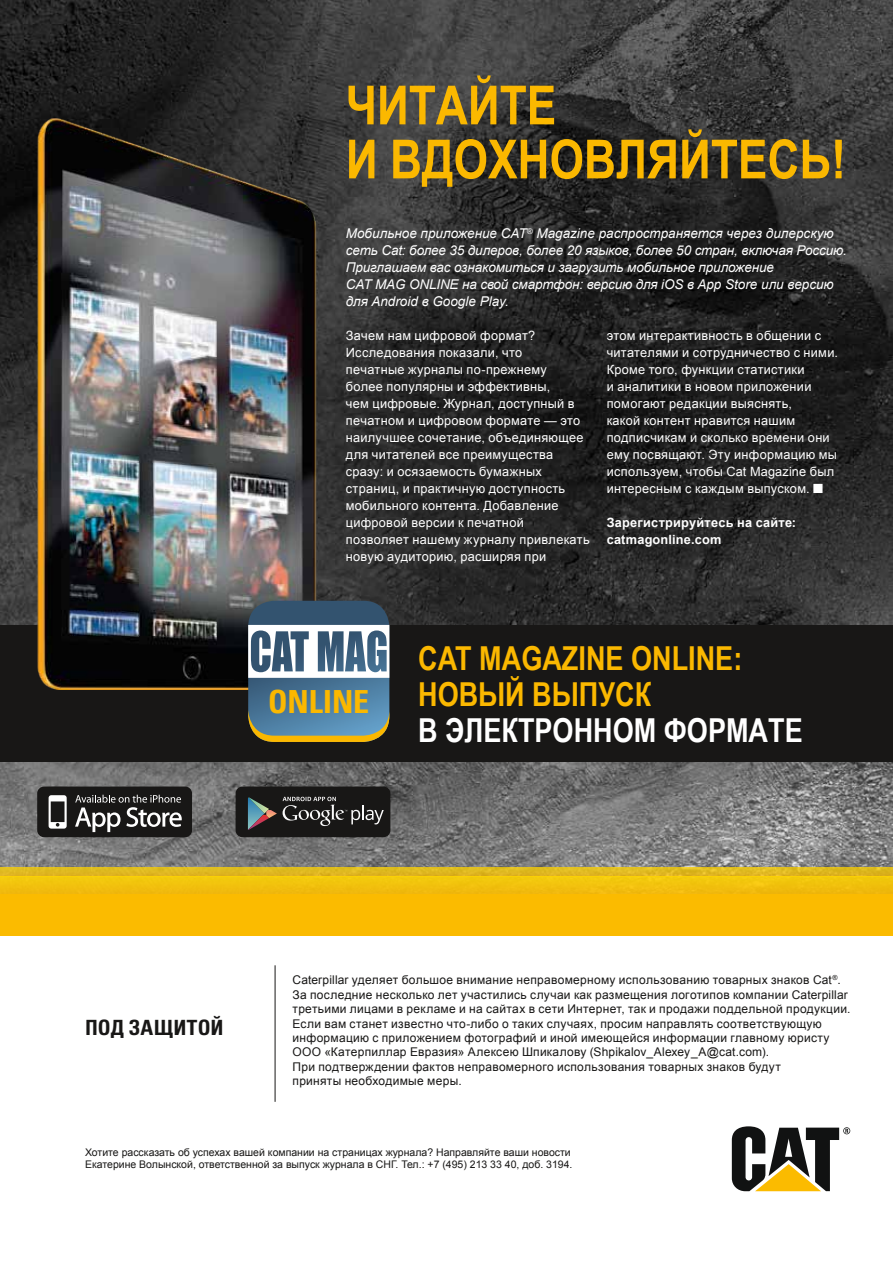
<style>
.page{position:relative;width:893px;height:1263px;background:#fff}
.page>*{position:absolute;margin:0;border:0;box-sizing:border-box;transform-origin:0 0}
.t1{font:700 54px/54px "Arial Narrow";color:#fbb800}
.t2{font:700 33px/36px "Arial Narrow";color:#fbb800}
.t3{font:700 33px "Arial Narrow";color:#fff}
.t4{font:700 condensed 31.95px "Univers";color:#fbb800}
.t5{font:21px "Univers LTCYR 67 Bold Cond";letter-spacing:.01em;color:#181716}
.t6{font:italic 13.5px/17px "Arial";letter-spacing:-.01em;color:#fff}
.t7{font:12.75px/17px "Arial";letter-spacing:.02em;color:#fff}
.t8{font:700 12.75px/17px "Arial";letter-spacing:.02em;color:#fff}
.t9{font:12px/14.4px "Arial";letter-spacing:.025em;color:#181716}
.t10{font:10.5px/12.6px "Arial";color:#181716}
.s1{font-family:"M Ying Hei PR Cfor Viega W4"}
</style>
<div class="page">
<img style="left:0;top:0;width:893px;height:867px">
<div style="left:0;top:867px;width:893px;height:10px;background:#dfb820"></div>
<div style="left:0;top:877px;width:893px;height:17px;background:#f1c10d"></div>
<div style="left:0;top:894px;width:893px;height:41px;background:#fbbb00"></div>
<div style="left:0;top:625px;width:893px;height:137px;background:#181716"></div>
<img style="left:37px;top:117px;width:283px;height:572px">
<svg style="left:248px;top:601px;width:141px;height:141px;background:#6c8898"></svg>
<div style="left:37px;top:786px;width:155px;height:51px;background:#181716;border-radius:7px"></div>
<svg style="left:49px;top:795px;width:18px;height:34px"></svg>
<svg style="left:75px;top:795px;width:107px;height:37px"></svg>
<div style="left:236px;top:786px;width:154px;height:51px;background:#181716;border-radius:7px"></div>
<svg style="left:248px;top:797px;width:29px;height:33px"></svg>
<svg style="left:283px;top:797px;width:101px;height:29px"></svg>
<svg style="left:732px;top:1126px;width:118px;height:65px"></svg>
<hr style="left:275px;top:965px;width:1px;height:137px;background:#181716">
<h1 class="t1" style="left:346px;top:76px;width:502px">ЧИТАЙТЕ<br>И ВДОХНОВЛЯЙТЕСЬ!</h1>
<p class="t6" style="left:346px;top:225px;width:503px">Мобильное приложение CAT<sup>®</sup> Magazine распространяется через дилерскую сеть Cat: более 35 дилеров, более 20 языков, более 50 стран, включая Россию.<br>Приглашаем вас ознакомиться и загрузить мобильное приложение<br>CAT MAG ONLINE на свой смартфон: версию для iOS в App Store или версию для Android в Google Play.</p>
<p class="t7" style="left:346px;top:327px;width:245px">Зачем нам цифровой формат?<br>Исследования показали, что<br>печатные журналы по-прежнему<br>более популярны и эффективны,<br>чем цифровые. Журнал, доступный в печатном и цифровом формате — это наилучшее сочетание, объединяющее для читателей все преимущества сразу: и осязаемость бумажных страниц, и практичную доступность мобильного контента. Добавление цифровой версии к печатной позволяет нашему журналу привлекать новую аудиторию, расширяя при</p>
<p class="t7" style="left:607px;top:327px;width:233px">этом интерактивность в общении с читателями и сотрудничество с ними.<br>Кроме того, функции статистики<br>и аналитики в новом приложении помогают редакции выяснять,<br>какой контент нравится нашим подписчикам и сколько времени они ему посвящают. Эту информацию мы используем, чтобы Cat Magazine был интересным с каждым выпуском. <span class="s1">■</span></p>
<p class="t8" style="left:607px;top:514px;width:191px">Зарегистрируйтесь на сайте: catmagonline.com</p>
<h3 class="t4" style="left:268px;top:688px;width:103px">ONLINE</h3>
<h2 class="t2" style="left:418px;top:639px;width:326px">CAT MAGAZINE ONLINE:<br>НОВЫЙ ВЫПУСК</h2>
<h2 class="t3" style="left:418px;top:705px;width:386px">В ЭЛЕКТРОННОМ ФОРМАТЕ</h2>
<h3 class="t5" style="left:85px;top:1015px;width:140px">ПОД ЗАЩИТОЙ</h3>
<p class="t9" style="left:293px;top:973px;width:559px">Caterpillar уделяет большое внимание неправомерному использованию товарных знаков Cat<sup>®</sup>.<br>За последние несколько лет участились случаи как размещения логотипов компании Caterpillar третьими лицами в рекламе и на сайтах в сети Интернет, так и продажи поддельной продукции.<br>Если вам станет известно что-либо о таких случаях, просим направлять соответствующую информацию с приложением фотографий и иной имеющейся информации главному юристу ООО «Катерпиллар Евразия» Алексею Шпикалову (Shpikalov_Alexey_A@cat.com).<br>При подтверждении фактов неправомерного использования товарных знаков будут<br>приняты необходимые меры.</p>
<p class="t10" style="left:85px;top:1146px;width:489px">Хотите рассказать об успехах вашей компании на страницах журнала? Направляйте ваши новости<br>Екатерине Волынской, ответственной за выпуск журнала в СНГ. Тел.: +7 (495) 213 33 40, доб. 3194.</p>
</div>
